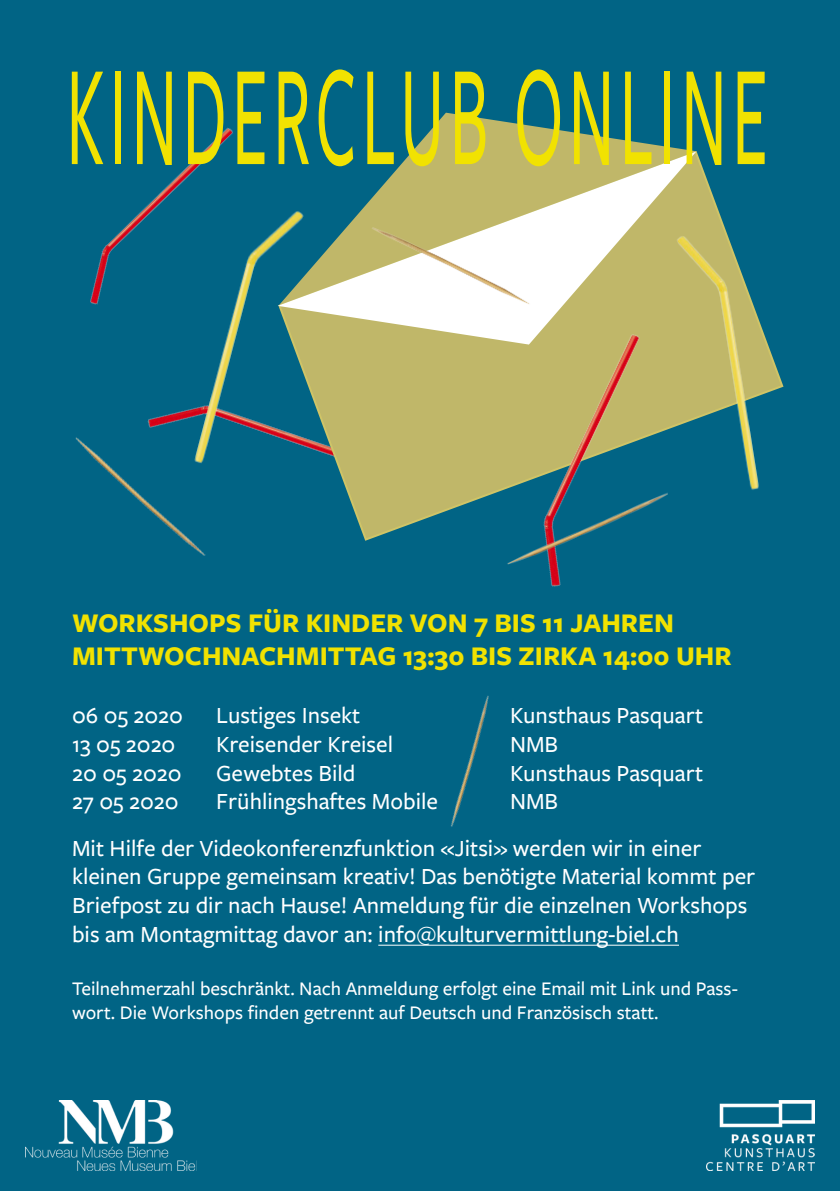
<style>
.page{position:relative;width:840px;height:1191px;background:#fff}
.page>*{position:absolute;margin:0;border:0;box-sizing:border-box;transform-origin:0 0}
.t1{font:500 147.8px "Freight Sans Pro";letter-spacing:.08em;color:#f1e201;scale:.46 1}
.t2{font:700 28px "Freight Sans Pro";color:#f1e201}
.t3{font:500 24px/28.8px "Freight Sans Pro";color:#fff}
.t4{font:500 20px/24px "Freight Sans Pro";color:#fff}
</style>
<div class="page">
<div style="left:0;top:0;width:839px;height:1191px;background:#016485"></div>
<img style="left:90px;top:127px;width:143px;height:178px">
<svg style="left:413px;top:113px;width:275px;height:37px"></svg>
<svg style="left:331px;top:150px;width:392px;height:391px"></svg>
<svg style="left:331px;top:151px;width:364px;height:193px;background:#c2c7a0"></svg>
<hr style="left:378px;top:944px;width:300px;height:1px;background:#fff">
<img style="left:450px;top:695px;width:39px;height:132px">
<img style="left:706px;top:1100px;width:108px;height:70px">
<img style="left:362px;top:167px;width:178px;height:195px">
<img style="left:158px;top:190px;width:173px;height:266px">
<img style="left:489px;top:317px;width:192px;height:270px">
<img style="left:75px;top:397px;width:136px;height:159px">
<img style="left:26px;top:1100px;width:170px;height:70px">
<img style="left:494px;top:483px;width:183px;height:93px">
<img style="left:648px;top:222px;width:136px;height:279px">
<p class="t1" style="left:66px;top:17px;width:1525px">KINDERCLUB ONLINE</p>
<p class="t2" style="left:72px;top:603px;width:603px">WORKSHOPS FÜR KINDER VON 7 BIS 11 JAHREN</p>
<p class="t2" style="left:72px;top:637px;width:660px">MITTWOCHNACHMITTAG 13:30 BIS ZIRKA 14:00 UHR</p>
<p class="t3" style="left:72px;top:700px;width:112px">06 05 2020</p>
<p class="t3" style="left:216px;top:700px;width:146px">Lustiges Insekt</p>
<p class="t3" style="left:509px;top:700px;width:195px">Kunsthaus Pasquart</p>
<p class="t3" style="left:72px;top:728px;width:105px">13 05 2020</p>
<p class="t3" style="left:216px;top:728px;width:178px">Kreisender Kreisel</p>
<p class="t3" style="left:509px;top:728px;width:50px">NMB</p>
<p class="t3" style="left:72px;top:757px;width:111px">20 05 2020</p>
<p class="t3" style="left:216px;top:757px;width:141px">Gewebtes Bild</p>
<p class="t3" style="left:509px;top:757px;width:195px">Kunsthaus Pasquart</p>
<p class="t3" style="left:72px;top:786px;width:108px">27 05 2020</p>
<p class="t3" style="left:216px;top:786px;width:223px">Frühlingshaftes Mobile</p>
<p class="t3" style="left:509px;top:786px;width:50px">NMB</p>
<p class="t3" style="left:72px;top:832px;width:684px">Mit Hilfe der Videokonferenzfunktion «Jitsi» werden wir in einer kleinen Gruppe gemeinsam kreativ! Das benötigte Material kommt per Briefpost zu dir nach Hause! Anmeldung für die einzelnen Workshops bis am Montagmittag davor an: info@kulturvermittlung-biel.ch</p>
<p class="t4" style="left:72px;top:975px;width:667px">Teilnehmerzahl beschränkt. Nach Anmeldung erfolgt eine Email mit Link und Pass&shy;wort. Die Workshops finden getrennt auf Deutsch und Französisch statt.</p>
</div>
